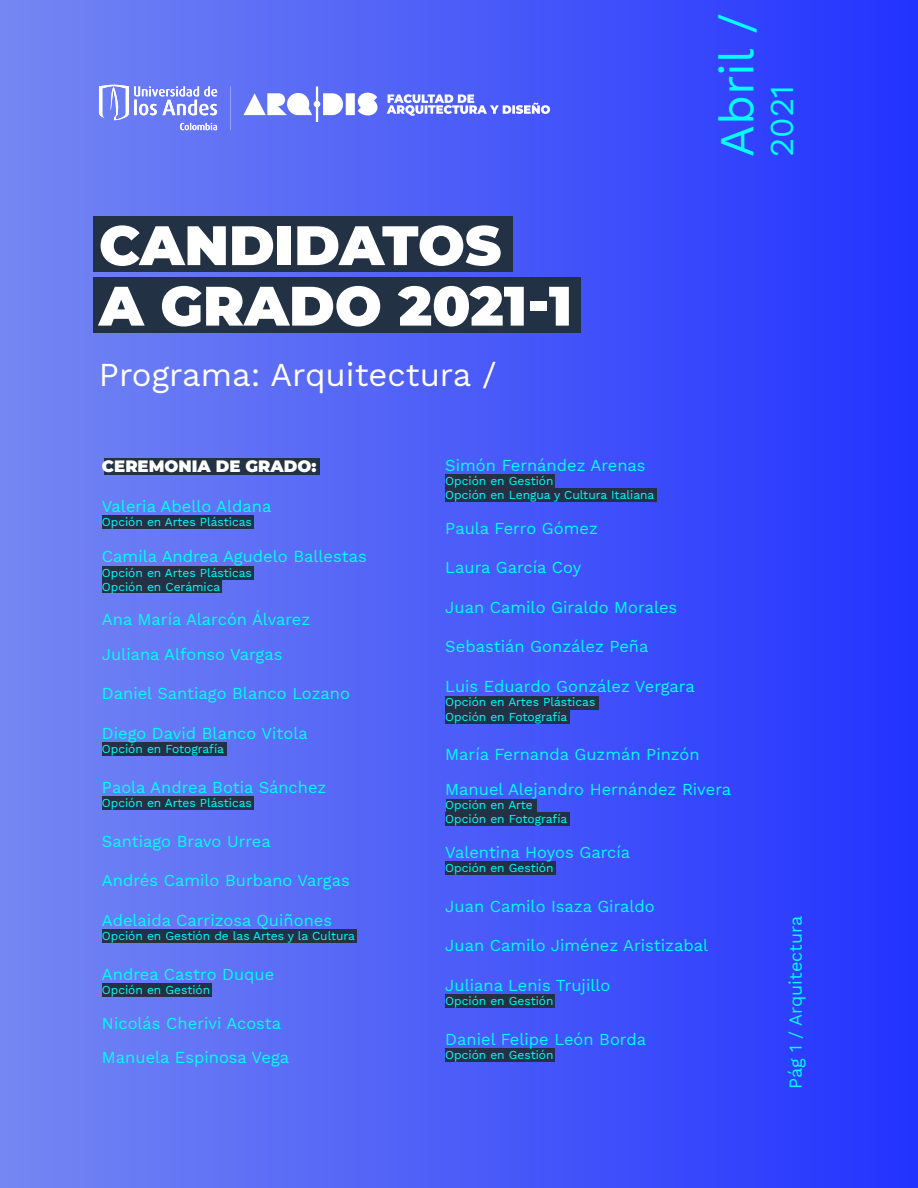
<style>
.page{position:relative;width:918px;height:1188px;background:#fff}
.page>*{position:absolute;margin:0;border:0;box-sizing:border-box;transform-origin:0 0}
.t1{font:900 55.5px/60.4px "Montserrat";color:#fff}
.t2{font:47.85px "Work Sans";color:#0ff}
.t3{font:33px "Work Sans";color:#0ff}
.t4{font:32.85px "Work Sans";color:#fff}
.t5{font:18px "Work Sans";color:#0ff}
.t6{font:16.5px/34.2px "Work Sans";color:#0ff}
.t7{font:900 16.5px "Montserrat";color:#fff}
.t8{font:12px/14.4px "Work Sans";color:#0ff}
</style>
<div class="page">
<div style="left:0;top:0;width:918px;height:1188px;background:linear-gradient(to right,#7587f1,#2333fe)"></div>
<div style="left:93px;top:217px;width:419px;height:55px;background:#223244"></div>
<div style="left:93px;top:277px;width:488px;height:56px;background:#223244"></div>
<div style="left:102px;top:516px;width:151px;height:13px;background:#223244"></div>
<div style="left:446px;top:696px;width:153px;height:14px;background:#223244"></div>
<div style="left:446px;top:710px;width:124px;height:13px;background:#223244"></div>
<div style="left:446px;top:799px;width:90px;height:13px;background:#223244"></div>
<div style="left:446px;top:813px;width:124px;height:13px;background:#223244"></div>
<div style="left:102px;top:566px;width:151px;height:13px;background:#223244"></div>
<div style="left:102px;top:796px;width:151px;height:13px;background:#223244"></div>
<div style="left:102px;top:930px;width:255px;height:13px;background:#223244"></div>
<div style="left:102px;top:742px;width:124px;height:13px;background:#223244"></div>
<div style="left:102px;top:984px;width:109px;height:13px;background:#223244"></div>
<div style="left:446px;top:995px;width:109px;height:13px;background:#223244"></div>
<div style="left:446px;top:1049px;width:109px;height:13px;background:#223244"></div>
<div style="left:446px;top:861px;width:110px;height:13px;background:#223244"></div>
<div style="left:446px;top:474px;width:109px;height:14px;background:#223244"></div>
<div style="left:446px;top:489px;width:211px;height:13px;background:#223244"></div>
<div style="left:102px;top:580px;width:120px;height:13px;background:#223244"></div>
<svg style="left:358px;top:93px;width:20px;height:22px"></svg>
<div style="left:346px;top:93px;width:9px;height:22px;background:#fff"></div>
<svg style="left:243px;top:86px;width:100px;height:36px"></svg>
<svg style="left:387px;top:94px;width:163px;height:22px"></svg>
<svg style="left:99px;top:85px;width:118px;height:45px"></svg>
<hr style="left:230px;top:86px;width:1px;height:44px;background:#fff">
<div style="left:104px;top:458px;width:216px;height:17px;background:#223244"></div>
<h2 class="t2" style="left:701px;top:157px;width:146px;rotate:-90deg">Abril /</h2>
<h3 class="t3" style="left:757px;top:157px;width:73px;rotate:-90deg">2021</h3>
<h1 class="t1" style="left:99px;top:212px;width:475px">CANDIDATOS<br>A GRADO 2021-1</h1>
<h3 class="t4" style="left:99px;top:350px;width:399px">Programa: Arquitectura /</h3>
<p class="t7" style="left:102px;top:454px;width:216px">CEREMONIA DE GRADO:</p>
<p class="t6" style="left:102px;top:489px;width:171px">Valeria Abello Aldana</p>
<p class="t8" style="left:102px;top:515px;width:152px">Opción en Artes Plásticas</p>
<p class="t6" style="left:102px;top:539px;width:266px">Camila Andrea Agudelo Ballestas</p>
<p class="t8" style="left:102px;top:565px;width:152px">Opción en Artes Plásticas<br>Opción en Cerámica</p>
<p class="t6" style="left:102px;top:602px;width:210px">Ana María Alarcón Álvarez<br>Juliana Alfonso Vargas</p>
<p class="t6" style="left:102px;top:676px;width:250px">Daniel Santiago Blanco Lozano</p>
<p class="t6" style="left:102px;top:715px;width:207px">Diego David Blanco Vitola</p>
<p class="t8" style="left:102px;top:742px;width:124px">Opción en Fotografía</p>
<p class="t6" style="left:102px;top:769px;width:226px">Paola Andrea Botia Sánchez</p>
<p class="t8" style="left:102px;top:796px;width:152px">Opción en Artes Plásticas</p>
<p class="t6" style="left:102px;top:823px;width:170px">Santiago Bravo Urrea</p>
<p class="t6" style="left:102px;top:863px;width:249px">Andrés Camilo Burbano Vargas</p>
<p class="t6" style="left:102px;top:903px;width:232px">Adelaida Carrizosa Quiñones</p>
<p class="t8" style="left:102px;top:929px;width:255px">Opción en Gestión de las Artes y la Cultura</p>
<p class="t6" style="left:102px;top:957px;width:174px">Andrea Castro Duque</p>
<p class="t8" style="left:102px;top:983px;width:110px">Opción en Gestión</p>
<p class="t6" style="left:102px;top:1005px;width:189px">Nicolás Cherivi Acosta<br>Manuela Espinosa Vega</p>
<p class="t6" style="left:445px;top:447px;width:202px">Simón Fernández Arenas</p>
<p class="t8" style="left:445px;top:473px;width:211px">Opción en Gestión<br>Opción en Lengua y Cultura Italiana</p>
<p class="t6" style="left:445px;top:510px;width:154px">Paula Ferro Gómez</p>
<p class="t6" style="left:445px;top:550px;width:137px">Laura García Coy</p>
<p class="t6" style="left:445px;top:589px;width:233px">Juan Camilo Giraldo Morales</p>
<p class="t6" style="left:445px;top:629px;width:205px">Sebastián González Peña</p>
<p class="t6" style="left:445px;top:669px;width:251px">Luis Eduardo González Vergara</p>
<p class="t8" style="left:445px;top:695px;width:152px">Opción en Artes Plásticas<br>Opción en Fotografía</p>
<p class="t6" style="left:445px;top:737px;width:287px">María Fernanda Guzmán Pinzón<br>Manuel Alejandro Hernández Rivera</p>
<p class="t8" style="left:445px;top:797px;width:124px">Opción en Arte<br>Opción en Fotografía</p>
<p class="t6" style="left:445px;top:834px;width:186px">Valentina Hoyos García</p>
<p class="t8" style="left:445px;top:860px;width:110px">Opción en Gestión</p>
<p class="t6" style="left:445px;top:888px;width:211px">Juan Camilo Isaza Giraldo</p>
<p class="t6" style="left:445px;top:928px;width:264px">Juan Camilo Jiménez Aristizabal</p>
<p class="t6" style="left:445px;top:967px;width:167px">Juliana Lenis Trujillo</p>
<p class="t8" style="left:445px;top:993px;width:110px">Opción en Gestión</p>
<p class="t6" style="left:445px;top:1021px;width:202px">Daniel Felipe León Borda</p>
<p class="t8" style="left:445px;top:1047px;width:110px">Opción en Gestión</p>
<p class="t5" style="left:782px;top:1089px;width:175px;rotate:-90deg">Pág 1 / Arquitectura</p>
</div>
